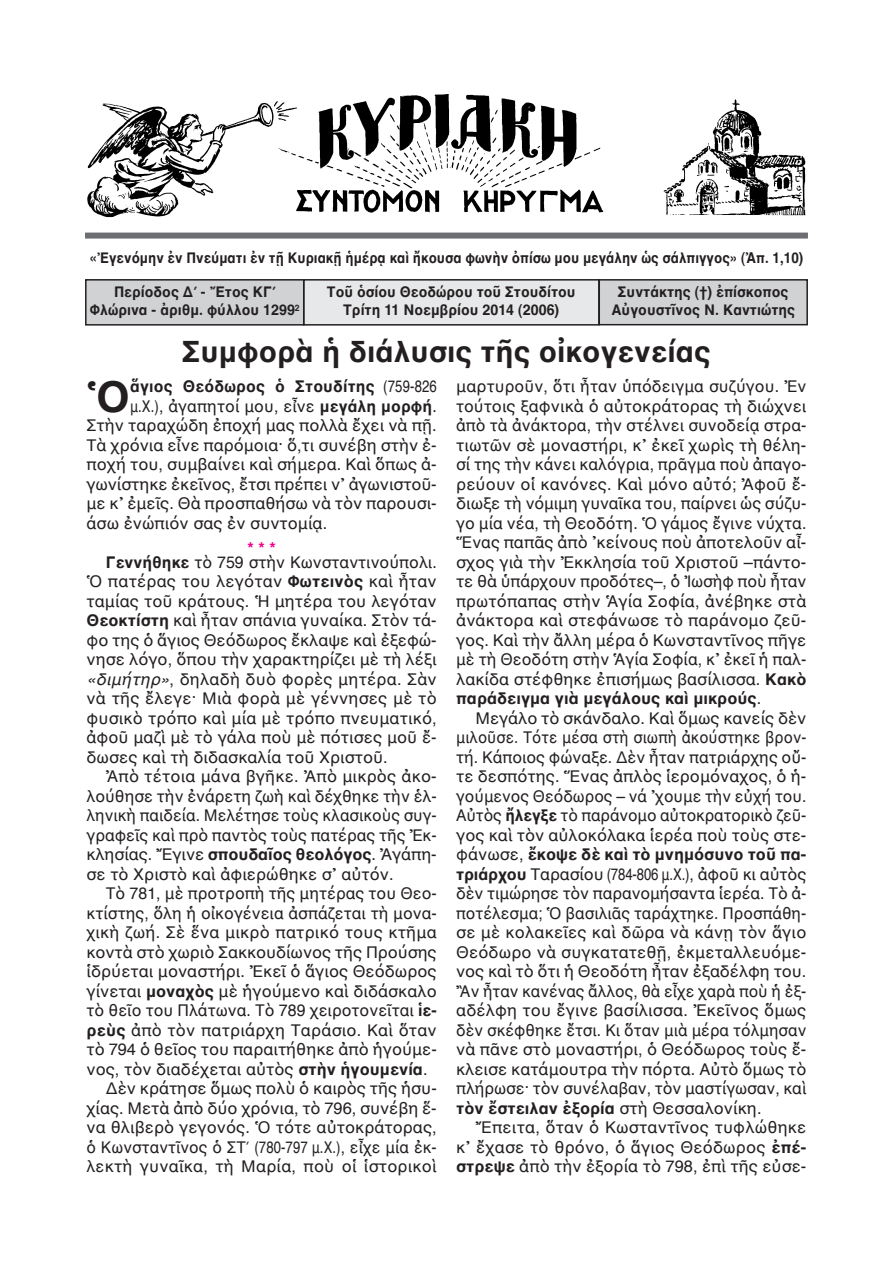
<style>
.page{position:relative;width:893px;height:1263px;background:#fff}
.page>*{position:absolute;margin:0;border:0;box-sizing:border-box;transform-origin:0 0}
.t1{font:700 43.5px "AL Helvetica";color:#231f20}
.t2{font:700 30px "AL Helvetica";color:#231f20}
.t3{font:16.5px/19.5px "AL Helvetica";color:#231f20;text-align:justify}
.t4{font:16.5px "AL Helvetica";color:#231f20;scale:.95 1}
.t5{font:16.5px "AL Helvetica";color:#231f20;scale:.8 1}
.t6{font:700 16.5px "AL Helvetica";letter-spacing:.01em;color:#231f20}
.t7{font:700 15px/18px "AL Helvetica";color:#231f20;text-align:center;scale:.95 1}
.t8{font:700 15px "AL Helvetica";color:#231f20;scale:.9 1}
.s1{font-weight:400}
.s2{font-weight:700}
.s3{font-weight:700;color:#ed028c}
.s4{font-style:italic}
</style>
<div class="page">
<div style="left:304px;top:280px;width:295px;height:45px;background:#e7e8e9"></div>
<div style="left:303px;top:279px;width:297px;height:47px;border:2px solid #231f20"></div>
<div style="left:86px;top:280px;width:218px;height:45px;background:#d1d2d4"></div>
<div style="left:85px;top:279px;width:219px;height:47px;border:2px solid #231f20"></div>
<div style="left:599px;top:280px;width:208px;height:45px;background:#d1d2d4"></div>
<div style="left:598px;top:279px;width:210px;height:46px;border:2px solid #231f20"></div>
<div style="left:85px;top:233px;width:723px;height:6px;background:#6c6d70"></div>
<img style="left:87px;top:94px;width:719px;height:124px">
<p class="t8" style="left:90px;top:249px;width:794px">«Ἐγενόμην ἐν Πνεύματι ἐν τῇ Κυριακῇ ἡμέρᾳ καὶ ἤκουσα φωνὴν ὀπίσω μου μεγάλην ὡς σάλπιγγος» (Ἀπ. 1,10)</p>
<p class="t7" style="left:90px;top:283px;width:222px">Περίοδος Δ΄ - Ἔτος ΚΓ΄<br>Φλώρινα - ἀριθμ. φύλλου 1299<sup>2</sup></p>
<p class="t7" style="left:611px;top:283px;width:195px">Συντάκτης (†) ἐπίσκοπος<br>Αὐγουστῖνος Ν. Καντιώτης</p>
<h2 class="t2" style="left:182px;top:333px;width:530px">Συμφορὰ ἡ διάλυσις τῆς οἰκογενείας</h2>
<p class="t7" style="left:327px;top:283px;width:263px">Τοῦ ὁσίου Θεοδώρου τοῦ Στουδίτου<br>Τρίτη 11 Νοεμβρίου 2014 (2006)</p>
<h1 class="t1" style="left:87px;top:370px;width:45px">Ὁ</h1>
<p class="t6" style="left:130px;top:376px;width:308px">ἅγιος Θεόδωρος ὁ Στουδίτης <span class="s1">(759-826</span></p>
<p class="t5" style="left:130px;top:396px;width:385px">μ.Χ.), ἀγαπητοί μου, εἶνε <span class="s2">μεγάλη μορφή</span>.</p>
<p class="t3" style="left:87px;top:415px;width:352px">Στὴν ταραχώδη ἐποχή μας πολλὰ ἔχει νὰ πῇ.</p>
<p class="t3" style="left:87px;top:435px;width:352px">Τὰ χρόνια εἶνε παρόμοια· ὅ,τι συνέβη στὴν ἐ-</p>
<p class="t3" style="left:87px;top:454px;width:352px">ποχή του, συμβαίνει καὶ σήμερα. Καὶ ὅπως ἀ-</p>
<p class="t3" style="left:87px;top:474px;width:352px">γωνίστηκε ἐκεῖνος, ἔτσι πρέπει ν᾿ ἀγωνιστοῦ-</p>
<p class="t3" style="left:87px;top:493px;width:352px">με κ᾿ ἐμεῖς. Θὰ προσπαθήσω νὰ τὸν παρουσι-</p>
<p class="t3" style="left:87px;top:513px;width:242px">άσω ἐνώπιόν σας ἐν συντομίᾳ.</p>
<p class="t3" style="left:106px;top:541px;width:332px;line-height:14.1px;text-indent:142px"><span class="s3">***<br></span><span class="s2">Γεννήθηκε</span> τὸ 759 στὴν Κωνσταντινούπολι.</p>
<p class="t3" style="left:87px;top:571px;width:352px">Ὁ πατέρας του λεγόταν <span class="s2">Φωτεινὸς</span> καὶ ἦταν ταμίας τοῦ κράτους. Ἡ μητέρα του λεγόταν <span class="s2">Θεοκτίστη</span> καὶ ἦταν σπάνια γυναίκα. Στὸν τά&shy;φο της ὁ ἅγιος Θεόδωρος ἔκλαψε καὶ ἐξεφώ&shy;νησε λόγο, ὅπου τὴν χαρακτηρίζει μὲ τὴ λέξι <span class="s4">«διμήτηρ»</span>, δηλαδὴ δυὸ φορὲς μητέρα. Σὰν νὰ τῆς ἔλεγε· Μιὰ φορὰ μὲ γέννησες μὲ τὸ φυσικὸ τρόπο καὶ μία μὲ τρόπο πνευματικό, ἀφοῦ μαζὶ μὲ τὸ γάλα ποὺ μὲ πότισες μοῦ ἔ&shy;δωσες καὶ τὴ διδασκαλία τοῦ Χριστοῦ.</p>
<p class="t3" style="left:87px;top:766px;width:352px;text-indent:19px">Ἀπὸ τέτοια μάνα βγῆκε. Ἀπὸ μικρὸς ἀκο&shy;λούθησε τὴν ἐνάρετη ζωὴ καὶ δέχθηκε τὴν ἑλ&shy;ληνικὴ παιδεία. Μελέτησε τοὺς κλασικοὺς συγ&shy;γραφεῖς καὶ πρὸ παντὸς τοὺς πατέρας τῆς Ἐκ&shy;κλησίας. Ἔγινε <span class="s2">σπουδαῖος θεολόγος</span>. Ἀγάπη&shy;σε τὸ Χριστὸ καὶ ἀφιερώθηκε σ᾿ αὐτόν.</p>
<p class="t3" style="left:106px;top:883px;width:332px">Τὸ 781, μὲ προτροπὴ τῆς μητέρας του Θεο-</p>
<p class="t3" style="left:87px;top:903px;width:352px">κτίστης, ὅλη ἡ οἰκογένεια ἀσπάζεται τὴ μονα-</p>
<p class="t3" style="left:87px;top:922px;width:352px">χικὴ ζωή. Σὲ ἕνα μικρὸ πατρικό τους κτῆμα</p>
<p class="t3" style="left:87px;top:942px;width:352px">κοντὰ στὸ χωριὸ Σακκουδίωνος τῆς Προύσης</p>
<p class="t3" style="left:87px;top:961px;width:352px">ἱδρύεται μοναστήρι. Ἐκεῖ ὁ ἅγιος Θεόδωρος</p>
<p class="t3" style="left:87px;top:981px;width:352px">γίνεται <span class="s2">μοναχὸς</span> μὲ ἡγούμενο καὶ διδάσκαλο</p>
<p class="t3" style="left:87px;top:1000px;width:352px">τὸ θεῖο του Πλάτωνα. Τὸ 789 χειροτονεῖται <span class="s2">ἱε-</span></p>
<p class="t3" style="left:87px;top:1020px;width:352px"><span class="s2">ρεὺς</span> ἀπὸ τὸν πατριάρχη Ταράσιο. Καὶ ὅταν</p>
<p class="t3" style="left:87px;top:1039px;width:352px">τὸ 794 ὁ θεῖος του παραιτήθηκε ἀπὸ ἡγούμε-</p>
<p class="t3" style="left:87px;top:1059px;width:343px">νος, τὸν διαδέχεται αὐτὸς <span class="s2">στὴν ἡγουμενία</span>.</p>
<p class="t3" style="left:106px;top:1078px;width:332px">Δὲν κράτησε ὅμως πολὺ ὁ καιρὸς τῆς ἡσυ-</p>
<p class="t3" style="left:87px;top:1098px;width:352px">χίας. Μετὰ ἀπὸ δύο χρόνια, τὸ 796, συνέβη ἕ-</p>
<p class="t3" style="left:87px;top:1117px;width:352px">να θλιβερὸ γεγονός. Ὁ τότε αὐτοκράτορας,</p>
<p class="t4" style="left:87px;top:1137px;width:370px">ὁ Κωνσταντῖνος ὁ ΣΤ΄ (780-797 μ.Χ.), εἶχε μία ἐκ-</p>
<p class="t3" style="left:87px;top:1156px;width:352px">λεκτὴ γυναῖκα, τὴ Μαρία, ποὺ οἱ ἱστορικοὶ</p>
<p class="t3" style="left:456px;top:376px;width:352px">μαρτυροῦν, ὅτι ἦταν ὑπόδειγμα συζύγου. Ἐν τούτοις ξαφνικὰ ὁ αὐτοκράτορας τὴ διώχνει ἀπὸ τὰ ἀνάκτορα, τὴν στέλνει συνοδείᾳ στρα&shy;τιωτῶν σὲ μοναστήρι, κ᾿ ἐκεῖ χωρὶς τὴ θέλη&shy;σί της τὴν κάνει καλόγρια, πρᾶγμα ποὺ ἀπαγο&shy;ρεύουν οἱ κανόνες. Καὶ μόνο αὐτό; Ἀφοῦ ἔ&shy;διωξε τὴ νόμιμη γυναῖκα του, παίρνει ὡς σύζυ&shy;γο μία νέα, τὴ Θεοδότη. Ὁ γάμος ἔγινε νύχτα.<br>Ἕνας παπᾶς ἀπὸ ᾿κείνους ποὺ ἀποτελοῦν αἶ&shy;σχος γιὰ τὴν Ἐκκλησία τοῦ Χριστοῦ –πάντο&shy;τε θὰ ὑπάρχουν προδότες–, ὁ Ἰωσὴφ ποὺ ἦταν πρωτόπαπας στὴν Ἁγία Σοφία, ἀνέβηκε στὰ ἀνάκτορα καὶ στεφάνωσε τὸ παράνομο ζεῦ&shy;γος. Καὶ τὴν ἄλλη μέρα ὁ Κωνσταντῖνος πῆγε μὲ τὴ Θεοδότη στὴν Ἁγία Σοφία, κ᾿ ἐκεῖ ἡ παλ&shy;λακίδα στέφθηκε ἐπισήμως βασίλισσα. <span class="s2">Κακὸ παράδειγμα γιὰ μεγάλους καὶ μικρούς</span>.</p>
<p class="t3" style="left:456px;top:708px;width:352px;text-indent:19px">Μεγάλο τὸ σκάνδαλο. Καὶ ὅμως κανείς δὲν μιλοῦσε. Τότε μέσα στὴ σιωπὴ ἀκούστηκε βρον&shy;τή. Κάποιος φώναξε. Δὲν ἦταν πατριάρχης οὔ&shy;τε δεσπότης. Ἕνας ἀπλὸς ἱερομόναχος, ὁ ἡ&shy;γούμενος Θεόδωρος – νά ᾿χουμε τὴν εὐχή του.<br>Αὐτὸς <span class="s2">ἤλεγξε</span> τὸ παράνομο αὐτοκρατορικὸ ζεῦ&shy;γος καὶ τὸν αὐλοκόλακα ἱερέα ποὺ τοὺς στε&shy;φάνωσε, <span class="s2">ἔκοψε δὲ καὶ τὸ μνημόσυνο τοῦ πα&shy;τριάρχου</span> Ταρασίου (784-806 μ.Χ.), ἀφοῦ κι αὐτὸς δὲν τιμώρησε τὸν παρανομήσαντα ἱερέα. Τὸ ἀ&shy;ποτέλεσμα; Ὁ βασιλιᾶς ταράχτηκε. Προσπάθη&shy;σε μὲ κολακεῖες καὶ δῶρα νὰ κάνῃ τὸν ἅγιο Θεόδωρο νὰ συγκατατεθῇ, ἐκμεταλλευόμε&shy;νος καὶ τὸ ὅτι ἡ Θεοδότη ἦταν ἐξαδέλφη του.<br>Ἂν ἦταν κανένας ἄλλος, θὰ εἶχε χαρὰ ποὺ ἡ ἐξ&shy;αδέλφη του ἔγινε βασίλισσα. Ἐκεῖνος ὅμως δὲν σκέφθηκε ἔτσι. Κι ὅταν μιὰ μέρα τόλμησαν νὰ πᾶνε στὸ μοναστήρι, ὁ Θεόδωρος τοὺς ἔ&shy;κλεισε κατάμουτρα τὴν πόρτα. Αὐτὸ ὅμως τὸ πλήρωσε· τὸν συνέλαβαν, τὸν μαστίγωσαν, καὶ <span class="s2">τὸν ἔστειλαν ἐξορία</span> στὴ Θεσσαλονίκη.</p>
<p class="t3" style="left:456px;top:1117px;width:352px;text-indent:19px">Ἔπειτα, ὅταν ὁ Κωσταντῖνος τυφλώθηκε κ᾿ ἔχασε τὸ θρόνο, ὁ ἅγιος Θεόδωρος <span class="s2">ἐπέ&shy;στρεψε</span> ἀπὸ τὴν ἐξορία τὸ 798, ἐπὶ τῆς εὐσε-</p>
</div>
